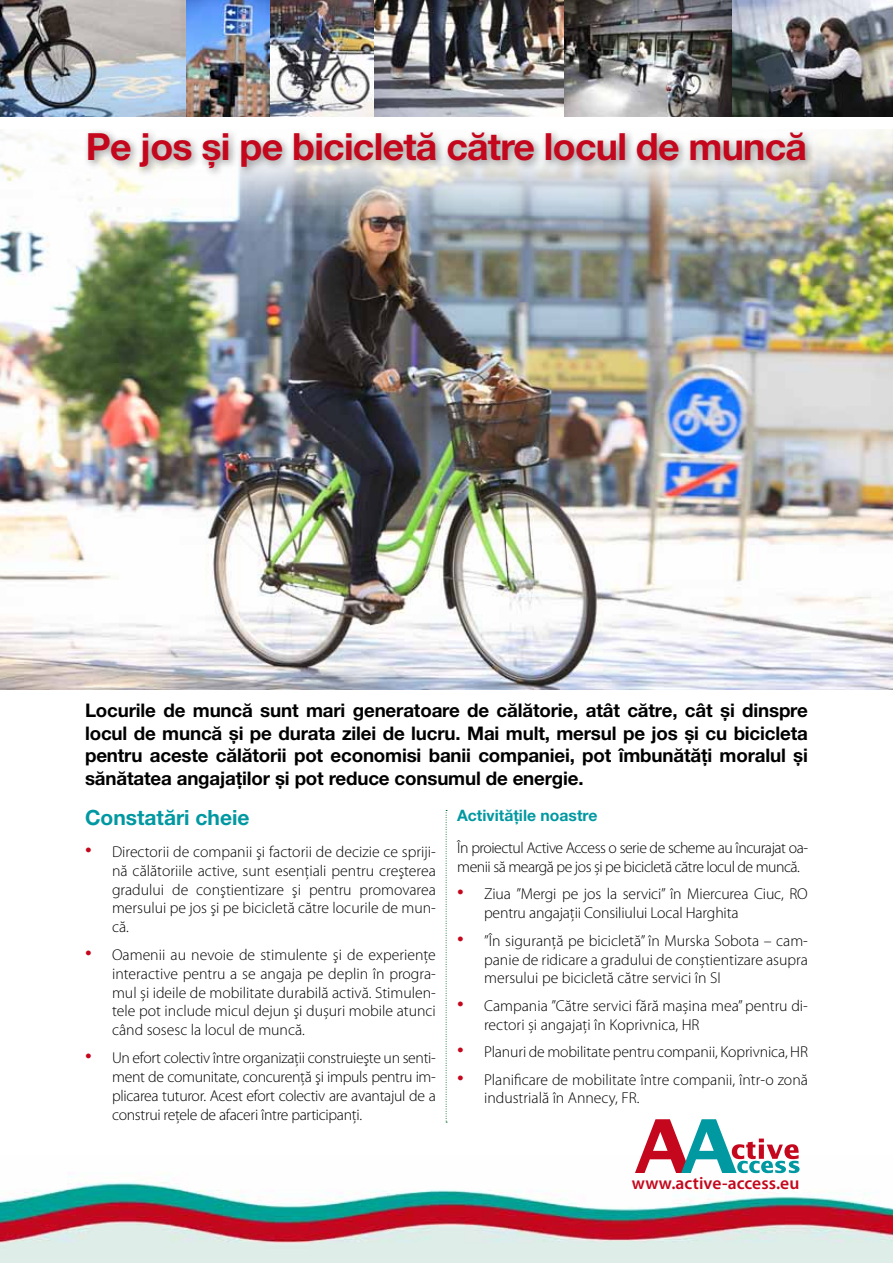
<style>
.page{position:relative;width:893px;height:1263px;background:#fff}
.page>*{position:absolute;margin:0;border:0;box-sizing:border-box;transform-origin:0 0}
.t1{font:700 37.5px "Helvetica Neue LT Pro";letter-spacing:-.02em;color:#c4071c}
.t2{font:700 21px "Helvetica Neue LT Pro";color:#0098a1}
.t3{font:700 18.75px/22.5px "Helvetica Neue LT Pro";letter-spacing:-.01em;color:#000;text-align:justify}
.t4{font:600 17.55px "Myriad Pro";letter-spacing:.005em;color:#c4071c}
.t5{font:300 15.75px/18.9px "Myriad Pro";letter-spacing:-.005em;color:#000;text-align:justify}
.t6{font:300 15.75px/18.9px "Myriad Pro";letter-spacing:-.03em;color:#000}
.t7{font:700 15.75px "Helvetica Neue LT Pro";color:#0098a1}
.s1{font-size:27px;color:#c4071c}
</style>
<div class="page">
<img style="left:0;top:130px;width:893px;height:559px">
<img style="left:0;top:1173px;width:893px;height:90px">
<div style="left:83px;top:127px;width:732px;height:51px;background:#000;opacity:.45"></div>
<svg style="left:446px;top:810px;width:1px;height:313px"></svg>
<svg style="left:635px;top:1119px;width:165px;height:54px"></svg>
<img style="left:0;top:0;width:732px;height:117px">
<img style="left:732px;top:0;width:161px;height:117px">
<h1 class="t1" style="left:86px;top:123px;width:723px">Pe jos și pe bicicletă către locul de muncă</h1>
<p class="t3" style="left:85px;top:699px;width:724px">Locurile de muncă sunt mari generatoare de călătorie, atât către, cât și dinspre locul de muncă şi pe durata zilei de lucru. Mai mult, mersul pe jos şi cu bicicleta pentru aceste călătorii pot economisi banii companiei, pot îmbunătăţi moralul şi sănătatea angajaţilor şi pot reduce consumul de energie.</p>
<h2 class="t2" style="left:85px;top:805px;width:166px">Constatări cheie</h2>
<p class="t5" style="left:112px;top:842px;width:325px;text-indent:-27px"><span class="s1">•</span> Directorii de companii şi factorii de decizie ce spriji&shy;nă călătoriile active, sunt esenţiali pentru creşterea gradului de conştientizare şi pentru promovarea mersului pe jos şi pe bicicletă către locurile de mun&shy;că.</p>
<p class="t5" style="left:112px;top:945px;width:325px;text-indent:-27px"><span class="s1">•</span> Oamenii au nevoie de stimulente şi de experienţe interactive pentru a se angaja pe deplin în progra&shy;mul și ideile de mobilitate durabilă activă. Stimulen&shy;tele pot include micul dejun şi dușuri mobile atunci când sosesc la locul de muncă.</p>
<p class="t5" style="left:112px;top:1048px;width:325px;text-indent:-27px"><span class="s1">•</span> Un efort colectiv între organizaţii construieşte un senti&shy;ment de comunitate, concurenţă şi impuls pentru im&shy;plicarea tuturor. Acest efort colectiv are avantajul de a construi reţele de afaceri între participanţi.</p>
<p class="t7" style="left:457px;top:806px;width:142px">Activitățile noastre</p>
<p class="t6" style="left:457px;top:838px;width:352px">În proiectul Active Access o serie de scheme au încurajat oa&shy;menii să meargă pe jos și pe bicicletă către locul de muncă.</p>
<p class="t5" style="left:484px;top:885px;width:325px;text-indent:-27px"><span class="s1">•</span> Ziua ”Mergi pe jos la servici” în Miercurea Ciuc, RO pentru angajații Consiliului Local Harghita</p>
<p class="t5" style="left:484px;top:931px;width:325px;text-indent:-27px"><span class="s1">•</span> ”În siguranță pe bicicletă” în Murska Sobota – cam&shy;panie de ridicare a gradului de conștientizare asupra mersului pe bicicletă către servici în SI</p>
<p class="t5" style="left:484px;top:996px;width:325px;text-indent:-27px"><span class="s1">•</span> Campania ”Către servici fără mașina mea” pentru di&shy;rectori și angajați în Koprivnica, HR</p>
<p class="t5" style="left:457px;top:1043px;width:352px"><span class="s1">•</span> Planuri de mobilitate pentru companii, Koprivnica, HR</p>
<p class="t5" style="left:484px;top:1070px;width:325px;text-indent:-27px"><span class="s1">•</span> Planificare de mobilitate între companii, într-o zonă industrială în Annecy, FR.</p>
<p class="t4" style="left:632px;top:1173px;width:169px">www.active-access.eu</p>
</div>
